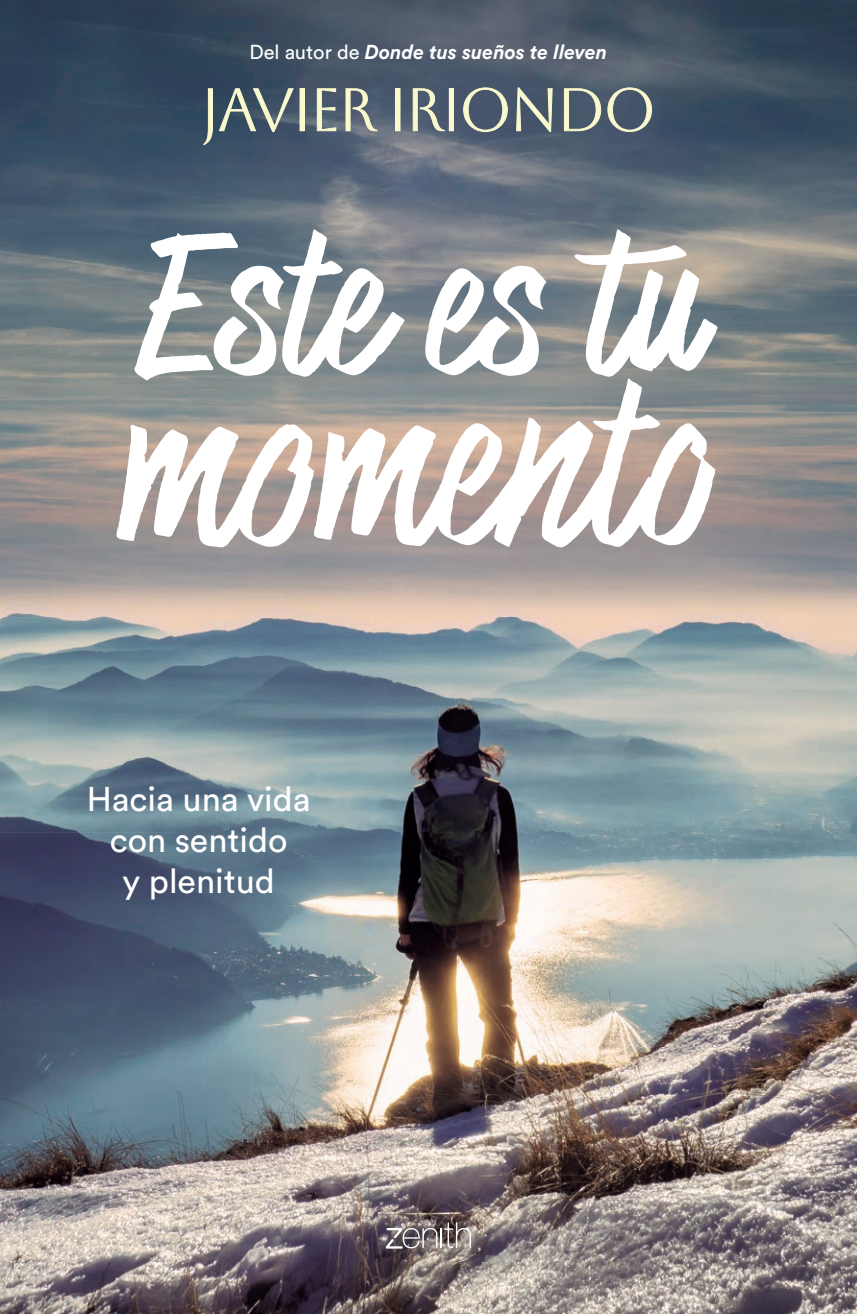
<style>
.page{position:relative;width:857px;height:1314px;background:#fff}
.page>*{position:absolute;margin:0;border:0;box-sizing:border-box;transform-origin:0 0}
.t1{font:60px "Aboreto";letter-spacing:-.04em;color:#faf9ce}
.t2{font:34px/40.8px "Circular Std";color:#fff;text-align:center}
.t3{font:italic 700 20px "Circular Std";color:#fff}
.s1{font-weight:400;font-style:normal}
</style>
<div class="page">
<img style="left:0;top:0;width:857px;height:1314px">
<img style="left:375px;top:1212px;width:107px;height:48px">
<svg style="left:386px;top:1222px;width:85px;height:26px;background:#888080"></svg>
<svg style="left:425px;top:266px;width:121px;height:110px"></svg>
<svg style="left:134px;top:229px;width:271px;height:151px"></svg>
<svg style="left:575px;top:229px;width:143px;height:148px"></svg>
<svg style="left:117px;top:424px;width:197px;height:123px"></svg>
<svg style="left:314px;top:378px;width:401px;height:170px"></svg>
<p class="t3" style="left:249px;top:39px;width:359px"><span class="s1">Del autor de</span> Donde tus sueños te lleven</p>
<h1 class="t1" style="left:201px;top:75px;width:457px">JAVIER IRIONDO</h1>
<h2 class="t2" style="left:87px;top:778px;width:225px">Hacia una vida con sentido<br>y plenitud</h2>
</div>
